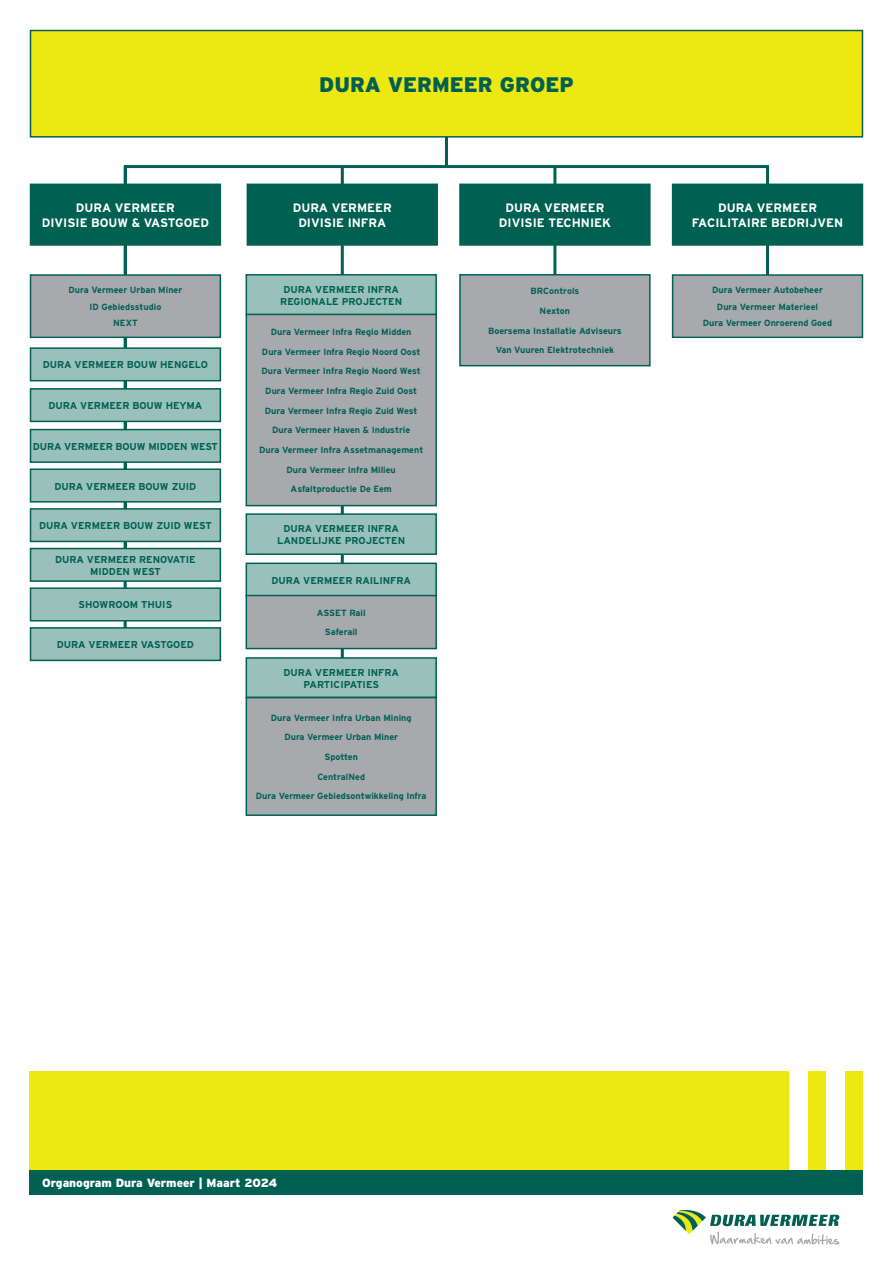
<style>
.page{position:relative;width:893px;height:1263px;background:#fff}
.page>*{position:absolute;margin:0;border:0;box-sizing:border-box;transform-origin:0 0}
.DV-intro_over_2_kolommen{font:900 21px "Interstate";color:#006153}
.DV-intro_over_2_kolommen-2{font:700 12.15px/14.7px "Interstate";color:#fff;text-align:center}
.DV-subtitel_14pt{font:900 11.85px "Interstate";color:#fff}
.DV-intro_over_2_kolommen-3{font:700 10.05px/12px "Interstate";color:#006153;text-align:center}
.DV-intro_over_2_kolommen-4{font:700 9px/16.5px "Interstate";color:#006153;text-align:center}
</style>
<div class="page">
<svg style="left:672px;top:1210px;width:167px;height:34px"></svg>
<hr style="left:341px;top:167px;width:3px;height:617px;background:#006153">
<svg style="left:122px;top:165px;width:648px;height:407px"></svg>
<hr style="left:445px;top:103px;width:3px;height:64px;background:#006153">
<hr style="left:124px;top:166px;width:3px;height:472px;background:#006153">
<div style="left:30px;top:1071px;width:833px;height:99px;background:#ece810"></div>
<div style="left:826px;top:1071px;width:19px;height:99px;background:#fff"></div>
<div style="left:789px;top:1071px;width:19px;height:99px;background:#fff"></div>
<div style="left:30px;top:1170px;width:833px;height:25px;background:#006153"></div>
<div style="left:31px;top:184px;width:189px;height:61px;background:#006153"></div>
<div style="left:30px;top:184px;width:191px;height:62px;border:2px solid #006153"></div>
<div style="left:247px;top:184px;width:190px;height:61px;background:#006153"></div>
<div style="left:247px;top:184px;width:191px;height:62px;border:2px solid #006153"></div>
<div style="left:460px;top:184px;width:190px;height:61px;background:#006153"></div>
<div style="left:459px;top:184px;width:192px;height:62px;border:2px solid #006153"></div>
<div style="left:673px;top:184px;width:189px;height:61px;background:#006153"></div>
<div style="left:672px;top:184px;width:191px;height:62px;border:2px solid #006153"></div>
<div style="left:31px;top:348px;width:189px;height:33px;background:#99c0bb"></div>
<div style="left:30px;top:347px;width:191px;height:34px;border:2px solid #006153"></div>
<div style="left:246px;top:275px;width:190px;height:40px;background:#99c0bb"></div>
<div style="left:246px;top:274px;width:191px;height:41px;border:2px solid #006153"></div>
<div style="left:246px;top:514px;width:190px;height:40px;background:#99c0bb"></div>
<div style="left:246px;top:513px;width:191px;height:42px;border:2px solid #006153"></div>
<div style="left:246px;top:563px;width:190px;height:33px;background:#99c0bb"></div>
<div style="left:246px;top:562px;width:191px;height:35px;border:2px solid #006153"></div>
<div style="left:246px;top:658px;width:190px;height:39px;background:#99c0bb"></div>
<div style="left:246px;top:657px;width:191px;height:41px;border:2px solid #006153"></div>
<div style="left:246px;top:595px;width:190px;height:53px;background:#a8a9ad"></div>
<div style="left:246px;top:595px;width:191px;height:54px;border:2px solid #006153"></div>
<div style="left:246px;top:698px;width:190px;height:117px;background:#a8a9ad"></div>
<div style="left:246px;top:697px;width:191px;height:119px;border:2px solid #006153"></div>
<div style="left:246px;top:314px;width:190px;height:192px;background:#a8a9ad"></div>
<div style="left:246px;top:314px;width:191px;height:192px;border:2px solid #006153"></div>
<div style="left:460px;top:275px;width:190px;height:91px;background:#a8a9ad"></div>
<div style="left:459px;top:274px;width:192px;height:92px;border:2px solid #006153"></div>
<div style="left:31px;top:469px;width:189px;height:33px;background:#99c0bb"></div>
<div style="left:30px;top:468px;width:191px;height:34px;border:2px solid #006153"></div>
<div style="left:31px;top:389px;width:189px;height:32px;background:#99c0bb"></div>
<div style="left:30px;top:388px;width:191px;height:34px;border:2px solid #006153"></div>
<div style="left:31px;top:509px;width:189px;height:32px;background:#99c0bb"></div>
<div style="left:30px;top:508px;width:191px;height:34px;border:2px solid #006153"></div>
<div style="left:31px;top:588px;width:189px;height:33px;background:#99c0bb"></div>
<div style="left:30px;top:587px;width:191px;height:34px;border:2px solid #006153"></div>
<div style="left:31px;top:430px;width:189px;height:32px;background:#99c0bb"></div>
<div style="left:30px;top:429px;width:191px;height:34px;border:2px solid #006153"></div>
<div style="left:31px;top:548px;width:189px;height:33px;background:#99c0bb"></div>
<div style="left:30px;top:548px;width:191px;height:34px;border:2px solid #006153"></div>
<div style="left:31px;top:628px;width:189px;height:32px;background:#99c0bb"></div>
<div style="left:30px;top:627px;width:191px;height:34px;border:2px solid #006153"></div>
<div style="left:31px;top:31px;width:831px;height:106px;background:#ece810"></div>
<div style="left:30px;top:30px;width:833px;height:108px;border:2px solid #006153"></div>
<div style="left:31px;top:275px;width:189px;height:62px;background:#a8a9ad"></div>
<div style="left:30px;top:274px;width:191px;height:64px;border:2px solid #006153"></div>
<div style="left:673px;top:275px;width:189px;height:62px;background:#a8a9ad"></div>
<div style="left:672px;top:274px;width:191px;height:64px;border:2px solid #006153"></div>
<p class="DV-intro_over_2_kolommen" style="left:319px;top:73px;width:256px">DURA VERMEER GROEP</p>
<p class="DV-intro_over_2_kolommen-2" style="left:42px;top:200px;width:169px">DURA VERMEER<br>DIVISIE BOUW &amp; VASTGOED</p>
<p class="DV-intro_over_2_kolommen-2" style="left:293px;top:200px;width:101px">DURA VERMEER<br>DIVISIE INFRA</p>
<p class="DV-intro_over_2_kolommen-2" style="left:499px;top:200px;width:113px">DURA VERMEER<br>DIVISIE TECHNIEK</p>
<p class="DV-intro_over_2_kolommen-2" style="left:692px;top:200px;width:153px">DURA VERMEER<br>FACILITAIRE BEDRIJVEN</p>
<p class="DV-intro_over_2_kolommen-3" style="left:280px;top:283px;width:123px">DURA VERMEER INFRA<br>REGIONALE PROJECTEN</p>
<p class="DV-intro_over_2_kolommen-4" style="left:69px;top:282px;width:115px">Dura Vermeer Urban Miner<br>ID Gebiedsstudio<br>NEXT</p>
<p class="DV-intro_over_2_kolommen-4" style="left:703px;top:282px;width:131px">Dura Vermeer Autobeheer<br>Dura Vermeer Materieel<br>Dura Vermeer Onroerend Goed</p>
<p class="DV-intro_over_2_kolommen-4" style="left:530px;top:283px;width:50px">BRControls</p>
<p class="DV-intro_over_2_kolommen-4" style="left:540px;top:302px;width:32px">Nexton</p>
<p class="DV-intro_over_2_kolommen-4" style="left:488px;top:322px;width:135px">Boersema Installatie Adviseurs</p>
<p class="DV-intro_over_2_kolommen-4" style="left:496px;top:342px;width:120px">Van Vuuren Elektrotechniek</p>
<p class="DV-intro_over_2_kolommen-4" style="left:271px;top:324px;width:142px">Dura Vermeer Infra Regio Midden</p>
<p class="DV-intro_over_2_kolommen-4" style="left:262px;top:343px;width:160px">Dura Vermeer Infra Regio Noord Oost</p>
<p class="DV-intro_over_2_kolommen-4" style="left:262px;top:363px;width:161px">Dura Vermeer Infra Regio Noord West</p>
<p class="DV-intro_over_2_kolommen-4" style="left:265px;top:382px;width:153px">Dura Vermeer Infra Regio Zuid Oost</p>
<p class="DV-intro_over_2_kolommen-4" style="left:265px;top:402px;width:154px">Dura Vermeer Infra Regio Zuid West</p>
<p class="DV-intro_over_2_kolommen-4" style="left:272px;top:422px;width:140px">Dura Vermeer Haven &amp; Industrie</p>
<p class="DV-intro_over_2_kolommen-4" style="left:259px;top:441px;width:166px">Dura Vermeer Infra Assetmanagement</p>
<p class="DV-intro_over_2_kolommen-4" style="left:287px;top:461px;width:111px">Dura Vermeer Infra Milieu</p>
<p class="DV-intro_over_2_kolommen-4" style="left:291px;top:481px;width:103px">Asfaltproductie De Eem</p>
<p class="DV-intro_over_2_kolommen-3" style="left:43px;top:359px;width:167px">DURA VERMEER BOUW HENGELO</p>
<p class="DV-intro_over_2_kolommen-3" style="left:48px;top:399px;width:155px">DURA VERMEER BOUW HEYMA</p>
<p class="DV-intro_over_2_kolommen-3" style="left:33px;top:440px;width:186px">DURA VERMEER BOUW MIDDEN WEST</p>
<p class="DV-intro_over_2_kolommen-3" style="left:54px;top:480px;width:143px">DURA VERMEER BOUW ZUID</p>
<p class="DV-intro_over_2_kolommen-3" style="left:39px;top:519px;width:174px">DURA VERMEER BOUW ZUID WEST</p>
<p class="DV-intro_over_2_kolommen-3" style="left:55px;top:553px;width:142px">DURA VERMEER RENOVATIE<br>MIDDEN WEST</p>
<p class="DV-intro_over_2_kolommen-3" style="left:79px;top:599px;width:95px">SHOWROOM THUIS</p>
<p class="DV-intro_over_2_kolommen-3" style="left:57px;top:638px;width:139px">DURA VERMEER VASTGOED</p>
<p class="DV-intro_over_2_kolommen-3" style="left:277px;top:522px;width:129px">DURA VERMEER INFRA<br>LANDELIJKE PROJECTEN</p>
<p class="DV-intro_over_2_kolommen-3" style="left:271px;top:574px;width:141px">DURA VERMEER RAILINFRA</p>
<p class="DV-intro_over_2_kolommen-4" style="left:317px;top:604px;width:50px">ASSET Rail</p>
<p class="DV-intro_over_2_kolommen-4" style="left:325px;top:624px;width:34px">Saferail</p>
<p class="DV-intro_over_2_kolommen-3" style="left:283px;top:666px;width:117px">DURA VERMEER INFRA<br>PARTICIPATIES</p>
<p class="DV-intro_over_2_kolommen-4" style="left:271px;top:709px;width:142px">Dura Vermeer Infra Urban Mining</p>
<p class="DV-intro_over_2_kolommen-4" style="left:284px;top:729px;width:115px">Dura Vermeer Urban Miner</p>
<p class="DV-intro_over_2_kolommen-4" style="left:324px;top:748px;width:35px">Spotten</p>
<p class="DV-intro_over_2_kolommen-4" style="left:317px;top:768px;width:49px">CentralNed</p>
<p class="DV-intro_over_2_kolommen-4" style="left:256px;top:788px;width:172px">Dura Vermeer Gebiedsontwikkeling Infra</p>
<p class="DV-subtitel_14pt" style="left:42px;top:1176px;width:237px">Organogram Dura Vermeer | Maart 2024</p>
</div>
